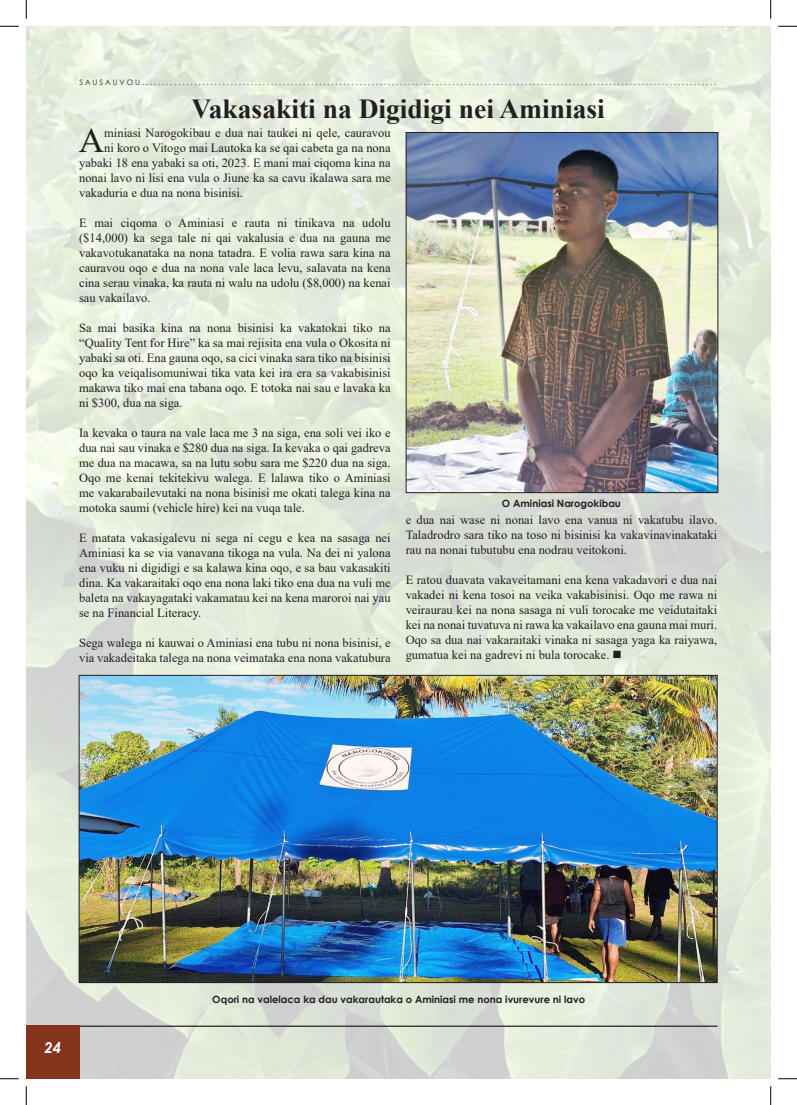
<style>
.page{position:relative;width:797px;height:1105px;background:#fff}
.page>*{position:absolute;margin:0;border:0;box-sizing:border-box;transform-origin:0 0}
.t1{font:35.12px "Times New Roman";color:#231f20}
.t2{font:700 27.5px "Times New Roman";color:#231f20}
.t3{font:italic 700 15px "Century Gothic";color:#fff}
.t4{font:12.5px/15px "Times New Roman";color:#231f20;text-align:justify}
.t5{font:700 10px "Century Gothic";color:#231f20}
.t6{font:7.5px "Century Gothic";letter-spacing:.26em;color:#231f20}
</style>
<div class="page">
<img style="left:26px;top:26px;width:744px;height:1053px">
<div style="left:26px;top:1025px;width:53px;height:54px;background:#86341b"></div>
<hr style="left:79px;top:1025px;width:638px;height:2px;background:#231f20">
<img style="left:407px;top:134px;width:309px;height:357px">
<div style="left:405px;top:132px;width:313px;height:361px;border:1px solid #231f20"></div>
<img style="left:81px;top:677px;width:634px;height:304px">
<svg style="left:0;top:25px;width:19px;height:2px"></svg>
<svg style="left:778px;top:25px;width:19px;height:2px"></svg>
<svg style="left:0;top:1078px;width:19px;height:1px"></svg>
<svg style="left:778px;top:1078px;width:19px;height:1px"></svg>
<svg style="left:25px;top:0;width:2px;height:19px"></svg>
<svg style="left:25px;top:1086px;width:2px;height:19px"></svg>
<svg style="left:770px;top:0;width:1px;height:19px"></svg>
<svg style="left:770px;top:1086px;width:1px;height:19px"></svg>
<p class="t6" style="left:79px;top:77px;width:638px">SAUSAUVOU...............................................................................................................................................</p>
<p class="t2" style="left:191px;top:89px;width:415px">Vakasakiti na Digidigi nei Aminiasi</p>
<p class="t1" style="left:79px;top:115px;width:27px">A</p>
<p class="t4" style="left:104px;top:125px;width:288px">miniasi Narogokibau e dua nai taukei ni qele, cauravou</p>
<p class="t4" style="left:104px;top:140px;width:288px">ni koro o Vitogo mai Lautoka ka se qai cabeta ga na nona</p>
<p class="t4" style="left:79px;top:155px;width:313px">yabaki 18 ena yabaki sa oti, 2023. E mani mai ciqoma kina na</p>
<p class="t4" style="left:79px;top:170px;width:313px">nonai lavo ni lisi ena vula o Jiune ka sa cavu ikalawa sara me</p>
<p class="t4" style="left:79px;top:185px;width:165px">vakaduria e dua na nona bisinisi.</p>
<p class="t4" style="left:79px;top:215px;width:313px">E mai ciqoma o Aminiasi e rauta ni tinikava na udolu ($14,000) ka sega tale ni qai vakalusia e dua na gauna me vakavotukanataka na nona tatadra. E volia rawa sara kina na cauravou oqo e dua na nona vale laca levu, salavata na kena cina serau vinaka, ka rauta ni walu na udolu ($8,000) na kenai sau vakailavo.</p>
<p class="t4" style="left:79px;top:320px;width:313px">Sa mai basika kina na nona bisinisi ka vakatokai tiko na “Quality Tent for Hire” ka sa mai rejisita ena vula o Okosita ni yabaki sa oti. Ena gauna oqo, sa cici vinaka sara tiko na bisinisi oqo ka veiqalisomuniwai tika vata kei ira era sa vakabisinisi makawa tiko mai ena tabana oqo. E totoka nai sau e lavaka ka ni $300, dua na siga.</p>
<p class="t4" style="left:79px;top:425px;width:313px">Ia kevaka o taura na vale laca me 3 na siga, ena soli vei iko e dua nai sau vinaka e $280 dua na siga. Ia kevaka o qai gadreva me dua na macawa, sa na lutu sobu sara me $220 dua na siga.<br>Oqo me kenai tekitekivu walega. E lalawa tiko o Aminiasi me vakarabailevutaki na nona bisinisi me okati talega kina na motoka saumi (vehicle hire) kei na vuqa tale.</p>
<p class="t4" style="left:79px;top:530px;width:313px">E matata vakasigalevu ni sega ni cegu e kea na sasaga nei Aminiasi ka se via vanavana tikoga na vula. Na dei ni yalona ena vuku ni digidigi e sa kalawa kina oqo, e sa bau vakasakiti dina. Ka vakaraitaki oqo ena nona laki tiko ena dua na vuli me baleta na vakayagataki vakamatau kei na kena maroroi nai yau se na Financial Literacy.</p>
<p class="t4" style="left:79px;top:635px;width:313px">Sega walega ni kauwai o Aminiasi ena tubu ni nona bisinisi, e via vakadeitaka talega na nona veimataka ena nona vakatubura</p>
<p class="t5" style="left:502px;top:495px;width:121px">O Aminiasi Narogokibau</p>
<p class="t4" style="left:405px;top:512px;width:313px">e dua nai wase ni nonai lavo ena vanua ni vakatubu ilavo.<br>Taladrodro sara tiko na toso ni bisinisi ka vakavinavinakataki rau na nonai tubutubu ena nodrau veitokoni.</p>
<p class="t4" style="left:405px;top:572px;width:313px">E ratou duavata vakaveitamani ena kena vakadavori e dua nai vakadei ni kena tosoi na veika vakabisinisi. Oqo me rawa ni veiraurau kei na nona sasaga ni vuli torocake me veidutaitaki kei na nonai tuvatuva ni rawa ka vakailavo ena gauna mai muri.<br>Oqo sa dua nai vakaraitaki vinaka ni sasaga yaga ka raiyawa, gumatua kei na gadrevi ni bula torocake. ■</p>
<p class="t3" style="left:44px;top:1036px;width:18px">24</p>
<p class="t5" style="left:212px;top:991px;width:374px">Oqori na valelaca ka dau vakarautaka o Aminiasi me nona ivurevure ni lavo</p>
</div>
